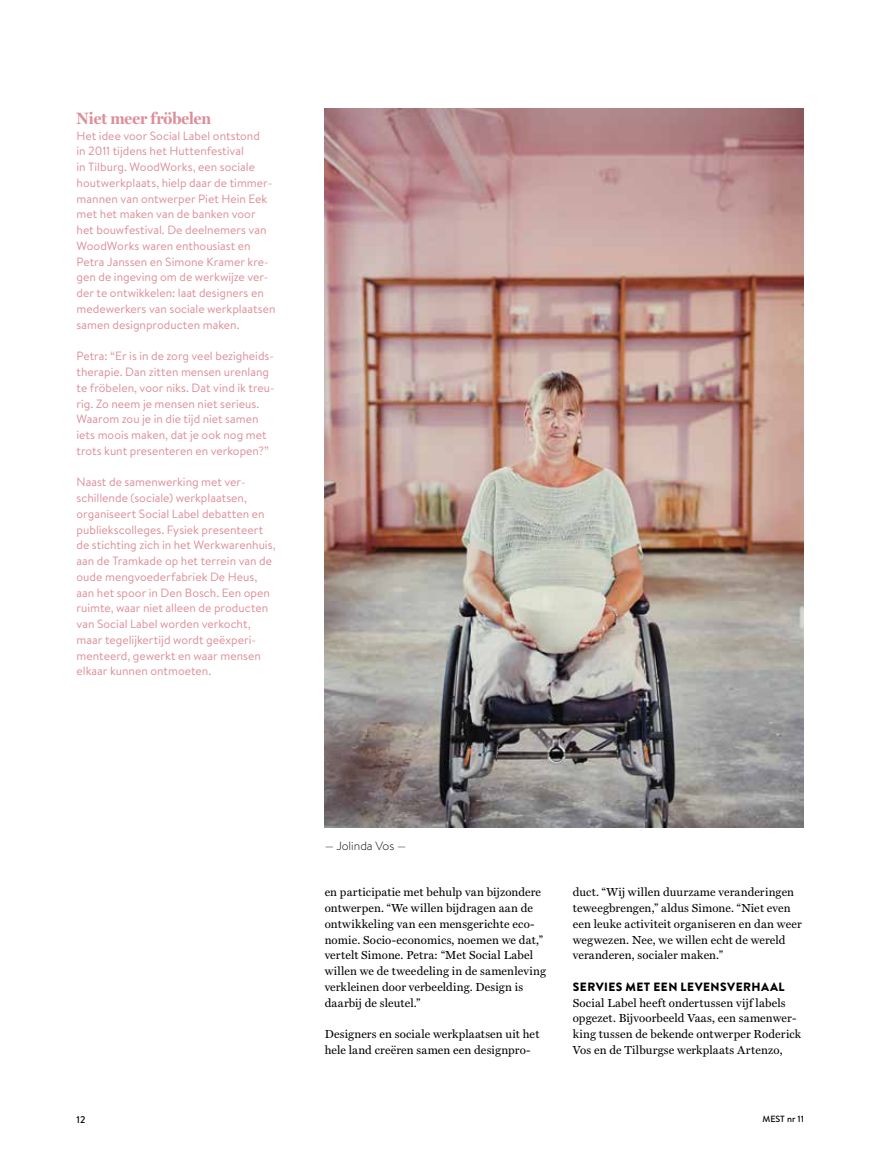
<style>
.page{position:relative;width:889px;height:1166px;background:#fff}
.page>*{position:absolute;margin:0;border:0;box-sizing:border-box;transform-origin:0 0}
.t1{font:700 16.5px "Miller Display";letter-spacing:-.005em;color:#dd8e98}
.t2{font:12px/15.8px "Brandon Text";color:#dd8e98}
.t3{font:900 12px "Brandon Text";letter-spacing:.04em;color:#000}
.t4{font:300 12px "Brandon Text";color:#000}
.t5{font:11.7px/15.8px "Miller Text";letter-spacing:.01em;color:#000}
.t6{font:500 9.75px "Brandon Text";color:#000}
.t7{font:500 9px "Brandon Text";color:#000}
</style>
<div class="page">
<img style="left:325px;top:108px;width:479px;height:719px">
<h1 class="t1" style="left:77px;top:108px;width:136px">Niet meer fröbelen</h1>
<p class="t2" style="left:77px;top:127px;width:200px">Het idee voor Social Label ontstond<br>in 2011 tijdens het Huttenfestival<br>in Tilburg. WoodWorks, een sociale houtwerkplaats, hielp daar de timmer&shy;mannen van ontwerper Piet Hein Eek met het maken van de banken voor het bouwfestival. De deelnemers van WoodWorks waren enthousiast en Petra Janssen en Simone Kramer kre&shy;gen de ingeving om de werkwijze ver&shy;der te ontwikkelen: laat designers en medewerkers van sociale werkplaatsen samen designproducten maken.</p>
<p class="t2" style="left:77px;top:348px;width:200px">Petra: “Er is in de zorg veel bezigheids&shy;therapie. Dan zitten mensen urenlang te fröbelen, voor niks. Dat vind ik treu&shy;rig. Zo neem je mensen niet serieus.<br>Waarom zou je in die tijd niet samen iets moois maken, dat je ook nog met trots kunt presenteren en verkopen?”</p>
<p class="t2" style="left:77px;top:473px;width:200px">Naast de samenwerking met ver&shy;schillende (sociale) werkplaatsen, organiseert Social Label debatten en publiekscolleges. Fysiek presenteert de stichting zich in het Werkwarenhuis, aan de Tramkade op het terrein van de oude mengvoederfabriek De Heus, aan het spoor in Den Bosch. Een open ruimte, waar niet alleen de producten van Social Label worden verkocht, maar tegelijkertijd wordt geëxperi&shy;menteerd, gewerkt en waar mensen elkaar kunnen ontmoeten.</p>
<p class="t4" style="left:325px;top:837px;width:83px">— Jolinda Vos —</p>
<p class="t5" style="left:325px;top:884px;width:223px">en participatie met behulp van bijzondere ontwerpen. “We willen bijdragen aan de ontwikkeling van een mensgerichte eco&shy;nomie. Socio-economics, noemen we dat,” vertelt Simone. Petra: “Met Social Label willen we de tweedeling in de samenleving verkleinen door verbeelding. Design is daarbij de sleutel.”</p>
<p class="t5" style="left:325px;top:1025px;width:216px">Designers en sociale werkplaatsen uit het hele land creëren samen een designpro-</p>
<p class="t5" style="left:573px;top:884px;width:230px">duct. “Wij willen duurzame veranderingen teweegbrengen,” aldus Simone. “Niet even een leuke activiteit organiseren en dan weer wegwezen. Nee, we willen echt de wereld veranderen, socialer maken.”</p>
<p class="t3" style="left:573px;top:977px;width:213px">SERVIES MET EEN LEVENSVERHAAL</p>
<p class="t5" style="left:573px;top:994px;width:230px">Social Label heeft ondertussen vijf labels opgezet. Bijvoorbeeld Vaas, een samenwer&shy;king tussen de bekende ontwerper Roderick Vos en de Tilburgse werkplaats Artenzo,</p>
<p class="t6" style="left:77px;top:1112px;width:10px">12</p>
<p class="t7" style="left:762px;top:1112px;width:43px">MEST nr 11</p>
</div>
